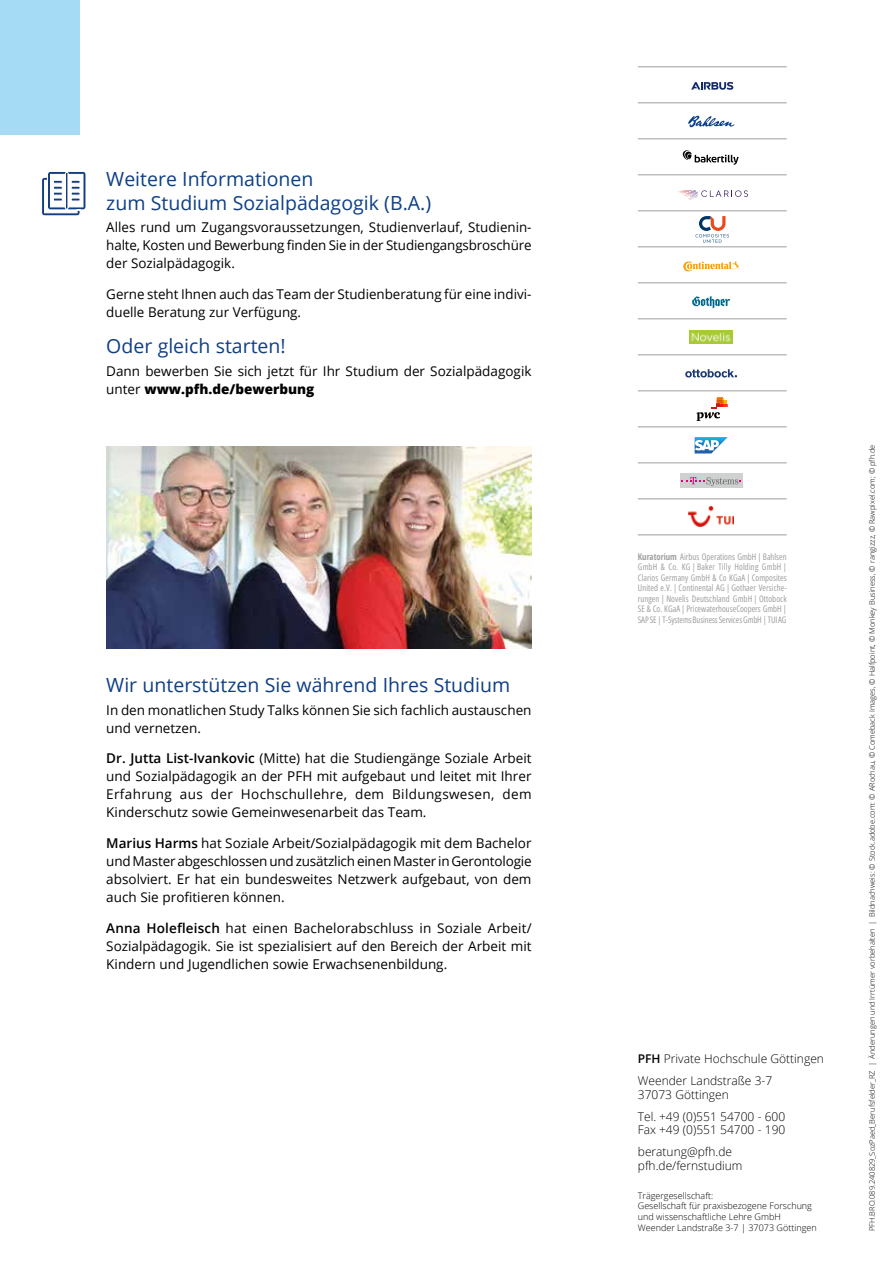
<style>
.page{position:relative;width:893px;height:1263px;background:#fff}
.page>*{position:absolute;margin:0;border:0;box-sizing:border-box;transform-origin:0 0}
.t1{font:19.5px/24px "Open Sans";color:#0f3f85}
.t2{font:13.5px/18px "Open Sans";color:#000;text-align:justify}
.t3{font:300 12px/22px "Open Sans";color:#000}
.t4{font:9px/10.5px "Open Sans Condensed";letter-spacing:-.01em;color:#9d9e9e;text-align:justify;scale:.96 1}
.t5{font:300 9px/10.8px "Open Sans";color:#000}
.t6{font:300 7.5px "Open Sans";color:#000}
.s1{font-weight:800}
.s2{font-weight:600}
.s3{font-family:"Open Sans";font-weight:700;font-stretch:condensed}
</style>
<div class="page">
<div style="left:0;top:0;width:80px;height:135px;background:#a6dbf6"></div>
<svg style="left:41px;top:171px;width:45px;height:45px"></svg>
<img style="left:106px;top:446px;width:425px;height:202px">
<hr style="left:638px;top:67px;width:149px;height:1px;background:#9d9e9e">
<hr style="left:638px;top:103px;width:149px;height:1px;background:#9d9e9e">
<hr style="left:638px;top:139px;width:149px;height:1px;background:#9d9e9e">
<hr style="left:638px;top:175px;width:149px;height:1px;background:#9d9e9e">
<hr style="left:638px;top:211px;width:149px;height:1px;background:#9d9e9e">
<hr style="left:638px;top:247px;width:149px;height:1px;background:#9d9e9e">
<hr style="left:638px;top:283px;width:149px;height:1px;background:#9d9e9e">
<hr style="left:638px;top:319px;width:149px;height:1px;background:#9d9e9e">
<hr style="left:638px;top:355px;width:149px;height:1px;background:#9d9e9e">
<hr style="left:638px;top:391px;width:149px;height:1px;background:#9d9e9e">
<hr style="left:638px;top:427px;width:149px;height:1px;background:#9d9e9e">
<hr style="left:638px;top:463px;width:149px;height:1px;background:#9d9e9e">
<hr style="left:638px;top:499px;width:149px;height:1px;background:#9d9e9e">
<hr style="left:638px;top:535px;width:149px;height:1px;background:#9d9e9e">
<svg style="left:695px;top:437px;width:33px;height:16px"></svg>
<img style="left:689px;top:507px;width:44px;height:19px">
<div style="left:680px;top:473px;width:62px;height:15px;background:#cfd0d0"></div>
<svg style="left:681px;top:477px;width:60px;height:9px"></svg>
<svg style="left:685px;top:369px;width:52px;height:9px"></svg>
<svg style="left:696px;top:397px;width:32px;height:24px"></svg>
<img style="left:690px;top:330px;width:42px;height:13px">
<svg style="left:688px;top:116px;width:46px;height:11px"></svg>
<svg style="left:691px;top:82px;width:42px;height:8px"></svg>
<svg style="left:692px;top:296px;width:38px;height:12px"></svg>
<svg style="left:683px;top:150px;width:56px;height:15px"></svg>
<svg style="left:683px;top:261px;width:57px;height:10px"></svg>
<svg style="left:678px;top:190px;width:70px;height:9px"></svg>
<svg style="left:695px;top:216px;width:34px;height:27px"></svg>
<h1 class="t1" style="left:106px;top:166px;width:326px">Weitere Informationen<br>zum Studium Sozialpädagogik (B.A.)</h1>
<p class="t2" style="left:106px;top:218px;width:427px">Alles rund um Zugangsvoraussetzungen, Studienverlauf, Studienin&shy;halte, Kosten und Bewerbung finden Sie in der Studiengangsbroschüre der Sozialpädagogik.</p>
<p class="t2" style="left:106px;top:284px;width:427px">Gerne steht Ihnen auch das Team der Studienberatung für eine indivi&shy;duelle Beratung zur Verfügung.</p>
<h1 class="t1" style="left:106px;top:334px;width:181px">Oder gleich starten!</h1>
<p class="t2" style="left:106px;top:361px;width:427px">Dann bewerben Sie sich jetzt für Ihr Studium der Sozialpädagogik unter <span class="s1">www.pfh.de/bewerbung</span></p>
<h1 class="t1" style="left:106px;top:673px;width:405px">Wir unterstützen Sie während Ihres Studium</h1>
<p class="t2" style="left:106px;top:700px;width:427px">In den monatlichen Study Talks können Sie sich fachlich austauschen und vernetzen.</p>
<p class="t2" style="left:106px;top:749px;width:427px"><span class="s2">Dr. Jutta List-Ivankovic</span> (Mitte) hat die Studiengänge Soziale Arbeit und Sozialpädagogik an der PFH mit aufgebaut und leitet mit Ihrer Erfahrung aus der Hochschullehre, dem Bildungswesen, dem Kinderschutz sowie Gemeinwesenarbeit das Team.</p>
<p class="t2" style="left:106px;top:834px;width:427px"><span class="s2">Marius Harms</span> hat Soziale Arbeit/Sozialpädagogik mit dem Bachelor und Master abgeschlossen und zusätzlich einen Master in Gerontologie absolviert. Er hat ein bundesweites Netzwerk aufgebaut, von dem auch Sie profitieren können.</p>
<p class="t2" style="left:106px;top:918px;width:427px"><span class="s2">Anna Holefleisch</span> hat einen Bachelorabschluss in Soziale Arbeit/ Sozialpädagogik. Sie ist spezialisiert auf den Bereich der Arbeit mit Kindern und Jugendlichen sowie Erwachsenenbildung.</p>
<p class="t4" style="left:638px;top:551px;width:157px"><span class="s3">Kuratorium</span> Airbus Operations GmbH | Bahlsen GmbH &amp; Co. KG | Baker Tilly Holding GmbH | Clarios Germany GmbH &amp; Co KGaA | Composites United e.V. | Continental AG | Gothaer Versiche&shy;rungen | Novelis Deutschland GmbH | Ottobock SE &amp; Co. KGaA | PricewaterhouseCoopers GmbH | SAP SE | T-Systems Business Services GmbH | TUI AG</p>
<p class="t3" style="left:638px;top:1047px;width:188px"><span class="s2">PFH</span> Private Hochschule Göttingen<br>Weender Landstraße 3-7</p>
<p class="t3" style="left:638px;top:1083px;width:149px">37073 Göttingen<br>Tel. +49 (0)551 54700 - 600</p>
<p class="t3" style="left:638px;top:1118px;width:149px">Fax +49 (0)551 54700 - 190 beratung@pfh.de</p>
<p class="t3" style="left:638px;top:1154px;width:106px">pfh.de/fernstudium</p>
<p class="t5" style="left:638px;top:1189px;width:180px">Trägergesellschaft:<br>Gesellschaft für praxisbezogene Forschung und wissenschaftliche Lehre GmbH Weender Landstraße 3-7 | 37073 Göttingen</p>
<p class="t6" style="left:867px;top:1231px;width:788px;rotate:-90deg">PFH.BRO.089.240829_SozPaed_Berufsfelder_RZ | Änderungen und Irrtümer vorbehalten | Bildnachweis: © Stock.adobe.com: © ARochau, © Comeback Images, © Halfpoint, © Monkey Business, © rangizzz, © Rawpixel.com; © pfh.de</p>
</div>
